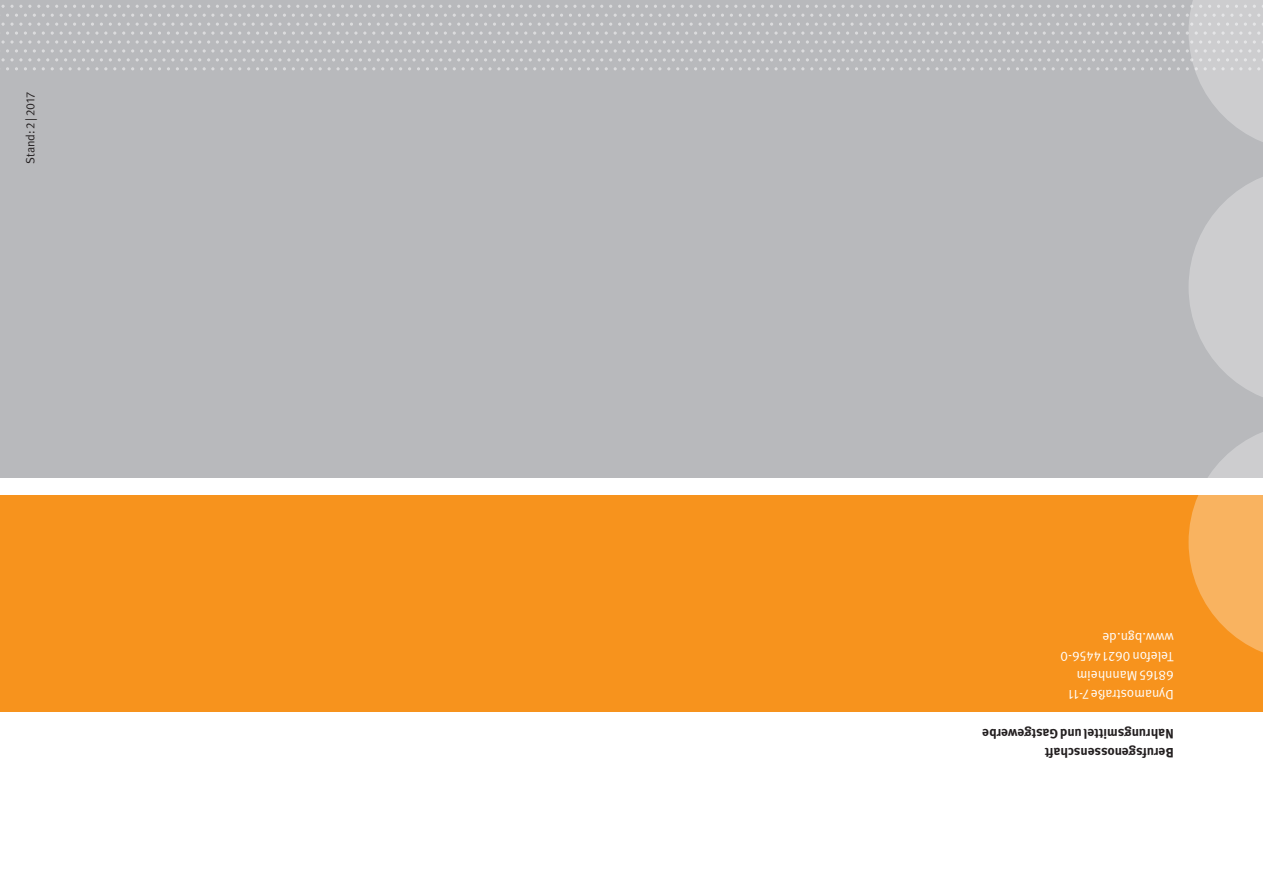
<style>
.page{position:relative;width:1263px;height:893px;background:#fff}
.page>*{position:absolute;margin:0;border:0;box-sizing:border-box;transform-origin:0 0}
.t1{font:13.5px/19.2px "DGUV Meta";color:#fff}
.t2{font:700 13.5px/19.2px "DGUV Meta";color:#231f20}
.t3{font:12px "DGUV Meta";color:#231f20}
</style>
<div class="page">
<div style="left:0;top:495px;width:1263px;height:217px;background:#f7931d"></div>
<div style="left:0;top:0;width:1263px;height:477px;background:#b8b9bc"></div>
<svg style="left:1188px;top:432px;width:75px;height:221px"></svg>
<svg style="left:1189px;top:177px;width:74px;height:220px"></svg>
<svg style="left:1px;top:0;width:1262px;height:142px"></svg>
<p class="t3" style="left:26px;top:164px;width:73px;rotate:-90deg">Stand: 2 | 2017</p>
<p class="t1" style="left:1174px;top:704px;width:115px;rotate:-180deg">D many eßa r t so 1 1 - 7<br>56186 M mi ehnna<br>nof e l eT 0 - 65441260 w w w ed.ngb.</p>
<p class="t2" style="left:1174px;top:761px;width:193px;rotate:-180deg">B f tahcsnessonegs f ur e<br>N msgnu r ha dnul e t t i G weg t sa eb r e</p>
</div>
